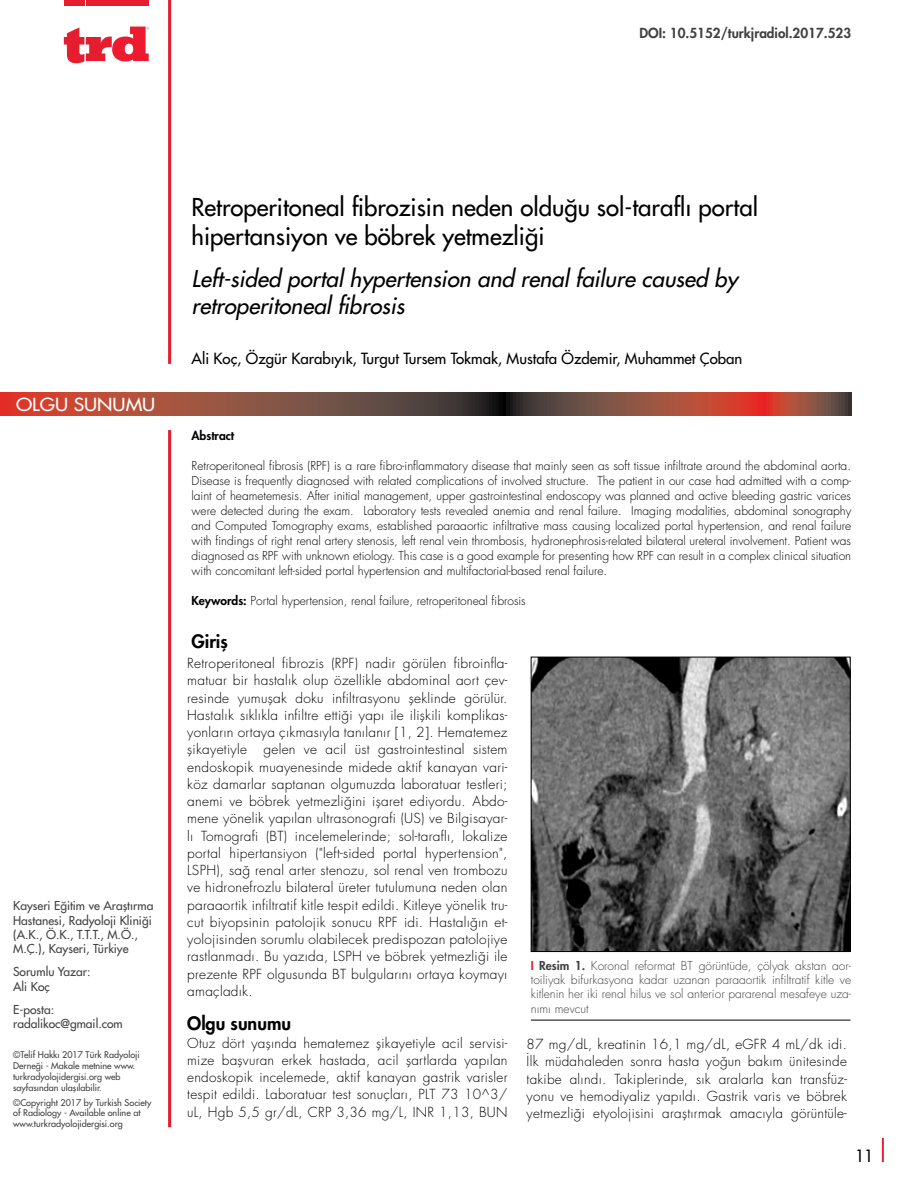
<style>
.page{position:relative;width:915px;height:1191px;background:#fff}
.page>*{position:absolute;margin:0;border:0;box-sizing:border-box;transform-origin:0 0}
.t1{font:500 24px/28.8px "Futura Std";color:#000}
.t2{font:italic 500 22.5px/27px "Futura Std";color:#000}
.t3{font:800 18px "Futura Std";color:#000}
.t4{font:500 17.55px "Futura Std";color:#fff;scale:1.11 1}
.t5{font:500 16.5px "Futura Std";color:#000}
.t6{font:500 15px "Futura Std";color:#000}
.t7{font:300 13.5px/17.2px "Futura Std";letter-spacing:.02em;color:#000;text-align:justify}
.t8{font:800 13.5px "Futura Std";color:#414042}
.t9{font:300 12px/15px "Futura Std";color:#000;text-align:justify}
.t10{font:300 12px/14.4px "Futura Std";color:#414042;text-align:justify}
.t11{font:500 12px/14.4px "Futura Std";color:#414042}
.t12{font:800 12px "Futura Std";color:#000}
.t13{font:9px/10.8px "Futura Normal Tr";color:#414042}
.t14{font:600 5.85px "billcorporatenarrow";color:#a7a9ac}
.s1{font-weight:800}
.s2{font-weight:800;color:#e41e2f}
</style>
<div class="page">
<hr style="left:881px;top:1137px;width:2px;height:25px;background:#e41e2f">
<div style="left:64px;top:0;width:20px;height:5px;background:#e41e2f"></div>
<div style="left:86px;top:0;width:63px;height:5px;background:#e41e2f"></div>
<svg style="left:64px;top:27px;width:85px;height:36px"></svg>
<hr style="left:168px;top:0;width:3px;height:364px;background:#e41e2f">
<hr style="left:168px;top:430px;width:3px;height:697px;background:#e41e2f">
<svg style="left:0;top:392px;width:850px;height:24px;background:#8c473a"></svg>
<img style="left:532px;top:659px;width:316px;height:290px">
<div style="left:530px;top:657px;width:320px;height:294px;border:1px solid #000"></div>
<hr style="left:530px;top:1019px;width:320px;height:1px;background:#000">
<p class="t14" style="left:146px;top:25px;width:5px">®</p>
<p class="t8" style="left:639px;top:24px;width:213px">DOI: 10.5152/turkjradiol.2017.523</p>
<p class="t4" style="left:16px;top:394px;width:127px">OLGU SUNUMU</p>
<p class="t11" style="left:13px;top:898px;width:142px">Kayseri Eğitim ve Araştırma<br>Hastanesi, Radyoloji Kliniği (A.K., Ö.K., T.T.T., M.Ö.,<br>M.Ç.), Kayseri, Türkiye</p>
<p class="t11" style="left:13px;top:964px;width:79px">Sorumlu Yazar:<br>Ali Koç</p>
<p class="t11" style="left:13px;top:1002px;width:111px">E-posta: radalikoc@gmail.com</p>
<p class="t13" style="left:13px;top:1049px;width:128px">©Telif Hakkı 2017 Türk Radyoloji<br>Derneği - Makale metnine www. turkradyolojidergisi.org web sayfasından ulaşılabilir.</p>
<p class="t13" style="left:13px;top:1096px;width:140px">©Copyright 2017 by Turkish Society of Radiology - Available online at www.turkradyolojidergisi.org</p>
<h1 class="t1" style="left:191px;top:193px;width:568px">Retroperitoneal fibrozisin neden olduğu sol-taraflı portal hipertansiyon ve böbrek yetmezliği</h1>
<h2 class="t2" style="left:191px;top:265px;width:547px">Left-sided portal hypertension and renal failure caused by retroperitoneal fibrosis</h2>
<p class="t6" style="left:191px;top:349px;width:552px">Ali Koç, Özgür Karabıyık, Turgut Tursem Tokmak, Mustafa Özdemir, Muhammet Çoban</p>
<p class="t12" style="left:191px;top:427px;width:44px">Abstract</p>
<p class="t9" style="left:191px;top:458px;width:661px">Retroperitoneal fibrosis (RPF) is a rare fibro-inflammatory disease that mainly seen as soft tissue infiltrate around the abdominal aorta.<br>Disease is frequently diagnosed with related complications of involved structure. The patient in our case had admitted with a comp&shy;laint of heametemesis. After initial management, upper gastrointestinal endoscopy was planned and active bleeding gastric varices were detected during the exam. Laboratory tests revealed anemia and renal failure. Imaging modalities, abdominal sonography and Computed Tomography exams, established paraaortic infiltrative mass causing localized portal hypertension, and renal failure with findings of right renal artery stenosis, left renal vein thrombosis, hydronephrosis-related bilateral ureteral involvement. Patient was diagnosed as RPF with unknown etiology. This case is a good example for presenting how RPF can result in a complex clinical situation with concomitant left-sided portal hypertension and multifactorial-based renal failure.</p>
<p class="t9" style="left:191px;top:593px;width:336px"><span class="s1">Keywords:</span> Portal hypertension, renal failure, retroperitoneal fibrosis</p>
<h3 class="t3" style="left:191px;top:629px;width:38px">Giriş</h3>
<p class="t7" style="left:187px;top:655px;width:321px">Retroperitoneal fibrozis (RPF) nadir görülen fibroinfla&shy;matuar bir hastalık olup özellikle abdominal aort çev&shy;resinde yumuşak doku infiltrasyonu şeklinde görülür.<br>Hastalık sıklıkla infiltre ettiği yapı ile ilişkili komplikas&shy;yonların ortaya çıkmasıyla tanılanır [1, 2]. Hematemez şikayetiyle gelen ve acil üst gastrointestinal sistem endoskopik muayenesinde midede aktif kanayan vari&shy;köz damarlar saptanan olgumuzda laboratuar testleri; anemi ve böbrek yetmezliğini işaret ediyordu. Abdo&shy;mene yönelik yapılan ultrasonografi (US) ve Bilgisayar&shy;lı Tomografi (BT) incelemelerinde; sol-taraflı, lokalize portal hipertansiyon ("left-sided portal hypertension", LSPH), sağ renal arter stenozu, sol renal ven trombozu ve hidronefrozlu bilateral üreter tutulumuna neden olan paraaortik infiltratif kitle tespit edildi. Kitleye yönelik tru&shy;cut biyopsinin patolojik sonucu RPF idi. Hastalığın et&shy;yolojisinden sorumlu olabilecek predispozan patolojiye rastlanmadı. Bu yazıda, LSPH ve böbrek yetmezliği ile prezente RPF olgusunda BT bulgularını ortaya koymayı amaçladık.</p>
<h3 class="t3" style="left:187px;top:1011px;width:105px">Olgu sunumu</h3>
<p class="t7" style="left:187px;top:1034px;width:321px">Otuz dört yaşında hematemez şikayetiyle acil servisi&shy;mize başvuran erkek hastada, acil şartlarda yapılan endoskopik incelemede, aktif kanayan gastrik varisler tespit edildi. Laboratuar test sonuçları, PLT 73 10^3/ uL, Hgb 5,5 gr/dL, CRP 3,36 mg/L, INR 1,13, BUN</p>
<p class="t7" style="left:526px;top:1036px;width:321px">87 mg/dL, kreatinin 16,1 mg/dL, eGFR 4 mL/dk idi.<br>İlk müdahaleden sonra hasta yoğun bakım ünitesinde takibe alındı. Takiplerinde, sık aralarla kan transfüz&shy;yonu ve hemodiyaliz yapıldı. Gastrik varis ve böbrek yetmezliği etyolojisini araştırmak amacıyla görüntüle-</p>
<p class="t10" style="left:530px;top:958px;width:321px"><span class="s2">I</span> <span class="s1">Resim 1.</span> Koronal reformat BT görüntüde, çölyak akstan aor&shy;toiliyak bifurkasyona kadar uzanan paraaortik infiltratif kitle ve kitlenin her iki renal hilus ve sol anterior pararenal mesafeye uza&shy;nımı mevcut</p>
<p class="t5" style="left:855px;top:1145px;width:20px">11</p>
</div>
